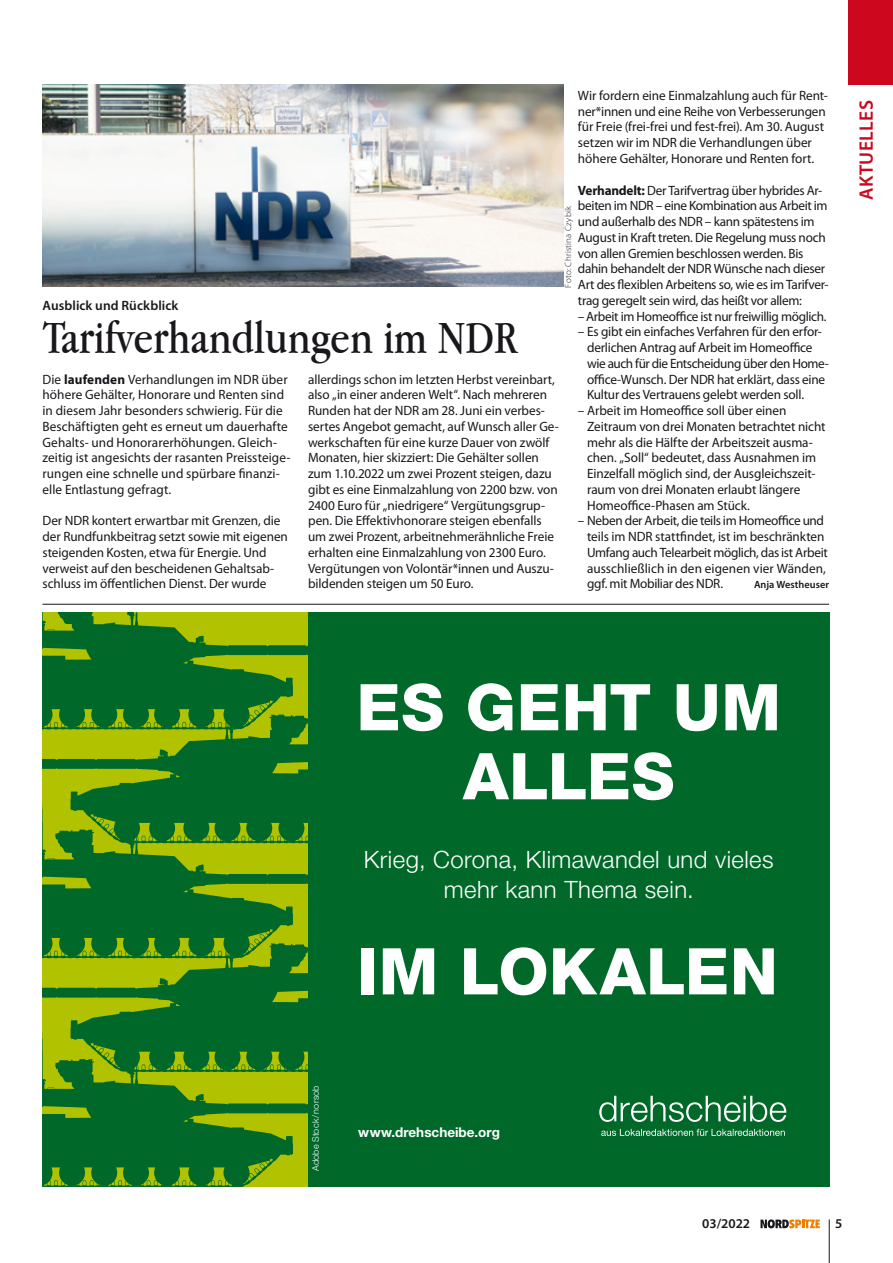
<style>
.page{position:relative;width:893px;height:1263px;background:#fff}
.page>*{position:absolute;margin:0;border:0;box-sizing:border-box;transform-origin:0 0}
.t1{font:800 64.5px/69px "Helvetica Neue LT Std";letter-spacing:.01em;color:#fff;text-align:center}
.t2{font:48px "Apple Garamond";color:#1a171c}
.t3{font:300 23.85px/30.3px "Helvetica Neue LT Std";letter-spacing:.02em;color:#fff;text-align:center}
.t4{font:600 19.5px "Myriad Pro";letter-spacing:.02em;color:#cd071e}
.t5{font:13.5px/15.8px "Myriad Pro";letter-spacing:-.01em;color:#1a171c}
.t6{font:600 13.5px "Myriad Pro";letter-spacing:.005em;color:#1a171c}
.t7{font:700 13.5px "Helvetica Neue LT Std";color:#fff}
.t8{font:600 10.5px "Myriad Pro";letter-spacing:.005em;color:#1a171c}
.t9{font:300 9px "Myriad Pro";letter-spacing:.02em;color:#1a171c}
.t10{font:300 9px "Helvetica Neue LT Std";letter-spacing:.025em;color:#fff}
.s1{font-weight:700}
.s2{font-style:italic}
</style>
<div class="page">
<img style="left:43px;top:84px;width:520px;height:203px">
<svg style="left:43px;top:612px;width:265px;height:76px;background:#468c19"></svg>
<svg style="left:43px;top:1072px;width:265px;height:114px;background:#3d871b"></svg>
<svg style="left:43px;top:843px;width:265px;height:74px;background:#448b19"></svg>
<svg style="left:43px;top:688px;width:265px;height:155px;background:#38851c"></svg>
<svg style="left:43px;top:917px;width:265px;height:155px;background:#38851c"></svg>
<div style="left:308px;top:612px;width:521px;height:574px;background:#00692a"></div>
<svg style="left:599px;top:1096px;width:187px;height:26px"></svg>
<svg style="left:601px;top:1129px;width:184px;height:7px"></svg>
<svg style="left:760px;top:1219px;width:60px;height:9px"></svg>
<hr style="left:829px;top:1219px;width:1px;height:44px;background:#1a171c">
<div style="left:848px;top:0;width:45px;height:84px;background:#cd071e"></div>
<hr style="left:43px;top:604px;width:786px;height:1px;background:#1a171c">
<p class="t5" style="left:578px;top:87px;width:251px">Wir fordern eine Einmalzahlung auch für Rent&shy;ner*innen und eine Reihe von Verbesserungen für Freie (frei-frei und fest-frei). Am 30. August setzen wir im NDR die Verhandlungen über höhere Gehälter, Honorare und Renten fort.</p>
<p class="t5" style="left:578px;top:182px;width:252px"><span class="s1">Verhandelt:</span> Der Tarifvertrag über hybrides Ar&shy;beiten im NDR – eine Kombination aus Arbeit im und außerhalb des NDR – kann spätestens im August in Kraft treten. Die Regelung muss noch von allen Gremien beschlossen werden. Bis dahin behandelt der NDR Wünsche nach dieser Art des flexiblen Arbeitens so, wie es im Tarifver&shy;trag geregelt sein wird, das heißt vor allem:</p>
<p class="t5" style="left:578px;top:308px;width:250px"><span class="s2">–</span> Arbeit im Homeoffice ist nur freiwillig möglich.</p>
<p class="t5" style="left:587px;top:324px;width:243px;text-indent:-9px">– Es gibt ein einfaches Verfahren für den erfor&shy;derlichen Antrag auf Arbeit im Homeoffice wie auch für die Entscheidung über den Home&shy;office-Wunsch. Der NDR hat erklärt, dass eine Kultur des Vertrauens gelebt werden soll.</p>
<p class="t5" style="left:587px;top:402px;width:240px;text-indent:-9px">– Arbeit im Homeoffice soll über einen Zeitraum von drei Monaten betrachtet nicht mehr als die Hälfte der Arbeitszeit ausma&shy;chen. „Soll“ bedeutet, dass Ausnahmen im Einzelfall möglich sind, der Ausgleichszeit&shy;raum von drei Monaten erlaubt längere Homeoffice-Phasen am Stück.</p>
<p class="t5" style="left:587px;top:513px;width:242px;text-indent:-9px">– Neben der Arbeit, die teils im Homeoffice und teils im NDR stattfindet, ist im beschränkten Umfang auch Telearbeit möglich, das ist Arbeit ausschließlich in den eigenen vier Wänden, ggf. mit Mobiliar des NDR.</p>
<p class="t9" style="left:563px;top:287px;width:83px;rotate:-90deg">Foto: Christina Czybik</p>
<p class="t6" style="left:43px;top:297px;width:137px">Ausblick und Rückblick</p>
<h2 class="t2" style="left:43px;top:309px;width:476px">Tarifverhandlungen im NDR</h2>
<p class="t5" style="left:43px;top:371px;width:249px">Die <span class="s1">laufenden</span> Verhandlungen im NDR über höhere Gehälter, Honorare und Renten sind in diesem Jahr besonders schwierig. Für die Beschäftigten geht es erneut um dauerhafte Gehalts- und Honorarerhöhungen. Gleich&shy;zeitig ist angesichts der rasanten Preissteige&shy;rungen eine schnelle und spürbare finanzi&shy;elle Entlastung gefragt.</p>
<p class="t5" style="left:43px;top:513px;width:247px">Der NDR kontert erwartbar mit Grenzen, die der Rundfunkbeitrag setzt sowie mit eigenen steigenden Kosten, etwa für Energie. Und verweist auf den bescheidenen Gehaltsab&shy;schluss im öffentlichen Dienst. Der wurde</p>
<p class="t5" style="left:308px;top:371px;width:252px">allerdings schon im letzten Herbst vereinbart, also „in einer anderen Welt“. Nach mehreren Runden hat der NDR am 28. Juni ein verbes&shy;sertes Angebot gemacht, auf Wunsch aller Ge&shy;werkschaften für eine kurze Dauer von zwölf Monaten, hier skizziert: Die Gehälter sollen zum 1.10.2022 um zwei Prozent steigen, dazu gibt es eine Einmalzahlung von 2200 bzw. von 2400 Euro für „niedrigere“ Vergütungsgrup&shy;pen. Die Effektivhonorare steigen ebenfalls um zwei Prozent, arbeitnehmerähnliche Freie erhalten eine Einmalzahlung von 2300 Euro.<br>Vergütungen von Volontär*innen und Auszu&shy;bildenden steigen um 50 Euro.</p>
<p class="t8" style="left:754px;top:578px;width:77px">Anja Westheuser</p>
<h3 class="t4" style="left:854px;top:200px;width:101px;rotate:-90deg">AKTUELLES</h3>
<p class="t10" style="left:310px;top:1171px;width:87px;rotate:-90deg">Adobe Stock/norsob</p>
<h1 class="t1" style="left:356px;top:673px;width:426px">ES GEHT UM<br>ALLES</h1>
<h3 class="t3" style="left:364px;top:843px;width:412px">Krieg, Corona, Klimawandel und vieles mehr kann Thema sein.</h3>
<h1 class="t1" style="left:358px;top:937px;width:422px">IM LOKALEN</h1>
<p class="t7" style="left:358px;top:1123px;width:143px">www.drehscheibe.org</p>
<p class="t6" style="left:702px;top:1215px;width:49px">03/2022</p>
<p class="t6" style="left:835px;top:1215px;width:9px">5</p>
</div>
